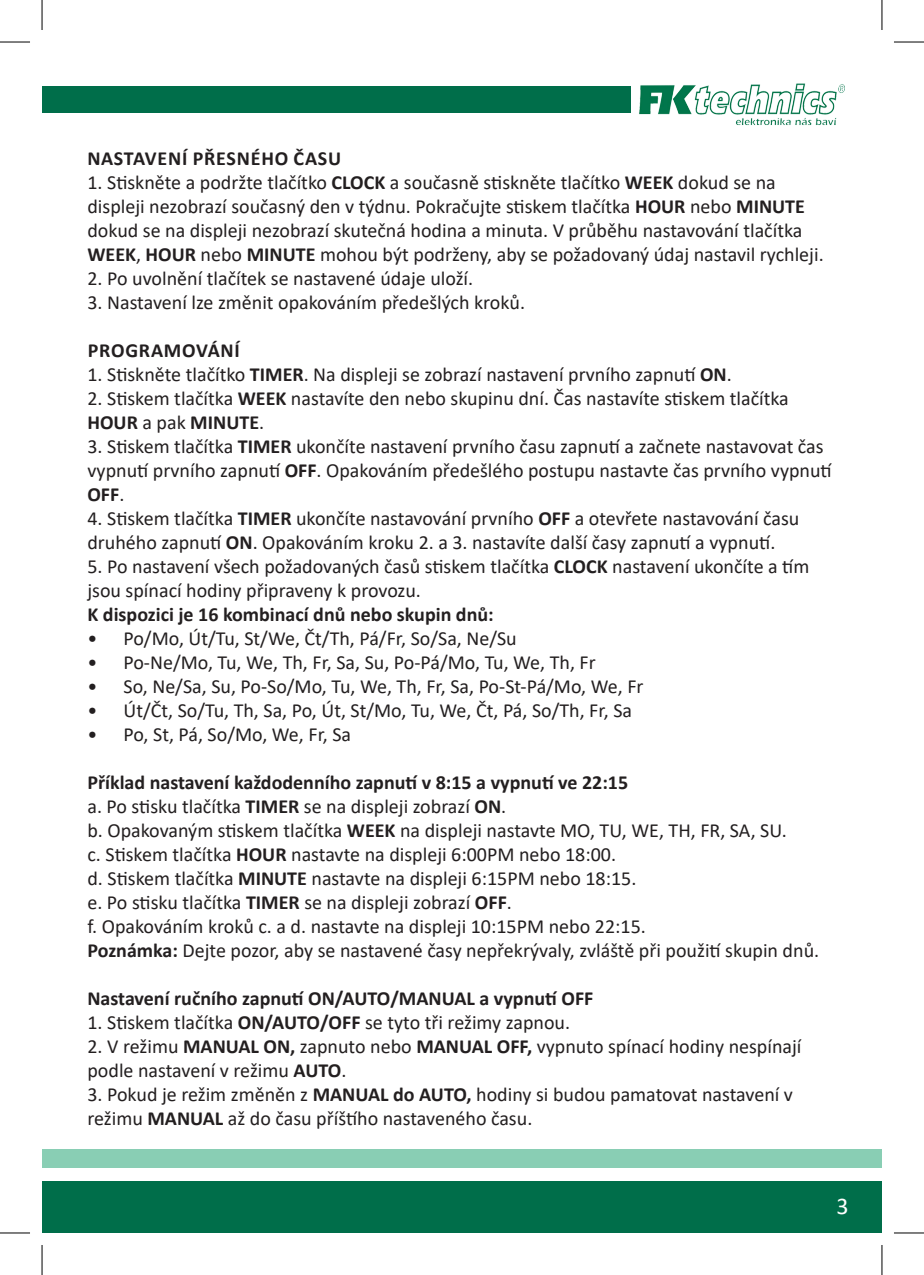
<style>
.page{position:relative;width:924px;height:1275px;background:#fff}
.page>*{position:absolute;margin:0;border:0;box-sizing:border-box;transform-origin:0 0}
.t1{font:24px "Calibri";color:#fff}
.t2{font:20px/24px "Calibri";color:#231f20}
.t3{font:700 20px "Calibri";color:#231f20}
.t4{font:700 20px "Calibri";letter-spacing:.04em;color:#231f20}
.s1{font-weight:700}
</style>
<div class="page">
<img style="left:630px;top:83px;width:215px;height:42px">
<div style="left:42px;top:86px;width:587px;height:26px;background:#006e4a"></div>
<div style="left:42px;top:1182px;width:839px;height:51px;background:#006e4a"></div>
<div style="left:42px;top:1149px;width:839px;height:18px;background:#89ceb4"></div>
<hr style="left:0;top:42px;width:30px;height:1px;background:#000">
<hr style="left:893px;top:42px;width:30px;height:1px;background:#000">
<hr style="left:0;top:1232px;width:30px;height:1px;background:#000">
<hr style="left:893px;top:1232px;width:30px;height:1px;background:#000">
<hr style="left:42px;top:0;width:1px;height:30px;background:#000">
<hr style="left:42px;top:1245px;width:1px;height:30px;background:#000">
<hr style="left:881px;top:0;width:1px;height:30px;background:#000">
<hr style="left:881px;top:1245px;width:1px;height:30px;background:#000">
<p class="t4" style="left:87px;top:144px;width:255px">NASTAVENÍ PŘESNÉHO ČASU</p>
<p class="t2" style="left:87px;top:170px;width:737px">1. Stiskněte a podržte tlačítko <span class="s1">CLOCK</span> a současně stiskněte tlačítko <span class="s1">WEEK</span> dokud se na displeji nezobrazí současný den v týdnu. Pokračujte stiskem tlačítka <span class="s1">HOUR</span> nebo <span class="s1">MINUTE </span>dokud se na displeji nezobrazí skutečná hodina a minuta. V průběhu nastavování tlačítka <span class="s1">WEEK</span>, <span class="s1">HOUR</span> nebo <span class="s1">MINUTE</span> mohou být podrženy, aby se požadovaný údaj nastavil rychleji.</p>
<p class="t2" style="left:87px;top:266px;width:387px">2. Po uvolnění tlačítek se nastavené údaje uloží.</p>
<p class="t2" style="left:87px;top:290px;width:439px">3. Nastavení lze změnit opakováním předešlých kroků.</p>
<p class="t4" style="left:88px;top:336px;width:153px">PROGRAMOVÁNÍ</p>
<p class="t2" style="left:87px;top:362px;width:645px">1. Stiskněte tlačítko <span class="s1">TIMER</span>. Na displeji se zobrazí nastavení prvního zapnutí <span class="s1">ON</span>.</p>
<p class="t2" style="left:87px;top:386px;width:702px">2. Stiskem tlačítka <span class="s1">WEEK</span> nastavíte den nebo skupinu dní. Čas nastavíte stiskem tlačítka<br><span class="s1">HOUR</span> a pak <span class="s1">MINUTE</span>.</p>
<p class="t2" style="left:87px;top:434px;width:745px">3. Stiskem tlačítka <span class="s1">TIMER</span> ukončíte nastavení prvního času zapnutí a začnete nastavovat čas vypnutí prvního zapnutí <span class="s1">OFF</span>. Opakováním předešlého postupu nastavte čas prvního vypnutí<br><span class="s1">OFF</span>.</p>
<p class="t2" style="left:87px;top:506px;width:713px">4. Stiskem tlačítka <span class="s1">TIMER</span> ukončíte nastavování prvního <span class="s1">OFF</span> a otevřete nastavování času druhého zapnutí <span class="s1">ON</span>. Opakováním kroku 2. a 3. nastavíte další časy zapnutí a vypnutí.</p>
<p class="t2" style="left:87px;top:554px;width:723px">5. Po nastavení všech požadovaných časů stiskem tlačítka <span class="s1">CLOCK</span> nastavení ukončíte a tím jsou spínací hodiny připraveny k provozu.</p>
<p class="t3" style="left:87px;top:600px;width:407px">K dispozici je 16 kombinací dnů nebo skupin dnů:</p>
<p class="t2" style="left:87px;top:626px;width:430px">• Po/Mo, Út/Tu, St/We, Čt/Th, Pá/Fr, So/Sa, Ne/Su</p>
<p class="t2" style="left:87px;top:650px;width:509px">• Po-Ne/Mo, Tu, We, Th, Fr, Sa, Su, Po-Pá/Mo, Tu, We, Th, Fr</p>
<p class="t2" style="left:87px;top:674px;width:557px">• So, Ne/Sa, Su, Po-So/Mo, Tu, We, Th, Fr, Sa, Po-St-Pá/Mo, We, Fr</p>
<p class="t2" style="left:87px;top:698px;width:546px">• Út/Čt, So/Tu, Th, Sa, Po, Út, St/Mo, Tu, We, Čt, Pá, So/Th, Fr, Sa</p>
<p class="t2" style="left:87px;top:722px;width:265px">• Po, St, Pá, So/Mo, We, Fr, Sa</p>
<p class="t3" style="left:87px;top:768px;width:542px">Příklad nastavení každodenního zapnutí v 8:15 a vypnutí ve 22:15</p>
<p class="t2" style="left:87px;top:794px;width:420px">a. Po stisku tlačítka <span class="s1">TIMER</span> se na displeji zobrazí <span class="s1">ON</span>.</p>
<p class="t2" style="left:87px;top:818px;width:700px">b. Opakovaným stiskem tlačítka <span class="s1">WEEK</span> na displeji nastavte MO, TU, WE, TH, FR, SA, SU.</p>
<p class="t2" style="left:87px;top:842px;width:530px">c. Stiskem tlačítka <span class="s1">HOUR</span> nastavte na displeji 6:00PM nebo 18:00.</p>
<p class="t2" style="left:87px;top:866px;width:550px">d. Stiskem tlačítka <span class="s1">MINUTE</span> nastavte na displeji 6:15PM nebo 18:15.</p>
<p class="t2" style="left:87px;top:890px;width:426px">e. Po stisku tlačítka <span class="s1">TIMER</span> se na displeji zobrazí <span class="s1">OFF</span>.</p>
<p class="t2" style="left:87px;top:914px;width:559px">f. Opakováním kroků c. a d. nastavte na displeji 10:15PM nebo 22:15.</p>
<p class="t2" style="left:87px;top:938px;width:733px"><span class="s1">Poznámka:</span> Dejte pozor, aby se nastavené časy nepřekrývaly, zvláště při použití skupin dnů.</p>
<p class="t3" style="left:87px;top:984px;width:507px">Nastavení ručního zapnutí ON/AUTO/MANUAL a vypnutí OFF</p>
<p class="t2" style="left:87px;top:1010px;width:484px">1. Stiskem tlačítka <span class="s1">ON/AUTO/OFF</span> se tyto tři režimy zapnou.</p>
<p class="t2" style="left:87px;top:1034px;width:715px">2. V režimu <span class="s1">MANUAL ON,</span> zapnuto nebo <span class="s1">MANUAL OFF,</span> vypnuto spínací hodiny nespínají podle nastavení v režimu <span class="s1">AUTO</span>.</p>
<p class="t2" style="left:87px;top:1082px;width:706px">3. Pokud je režim změněn z <span class="s1">MANUAL do AUTO,</span> hodiny si budou pamatovat nastavení v režimu <span class="s1">MANUAL</span> až do času příštího nastaveného času.</p>
<p class="t1" style="left:836px;top:1189px;width:14px">3</p>
</div>
